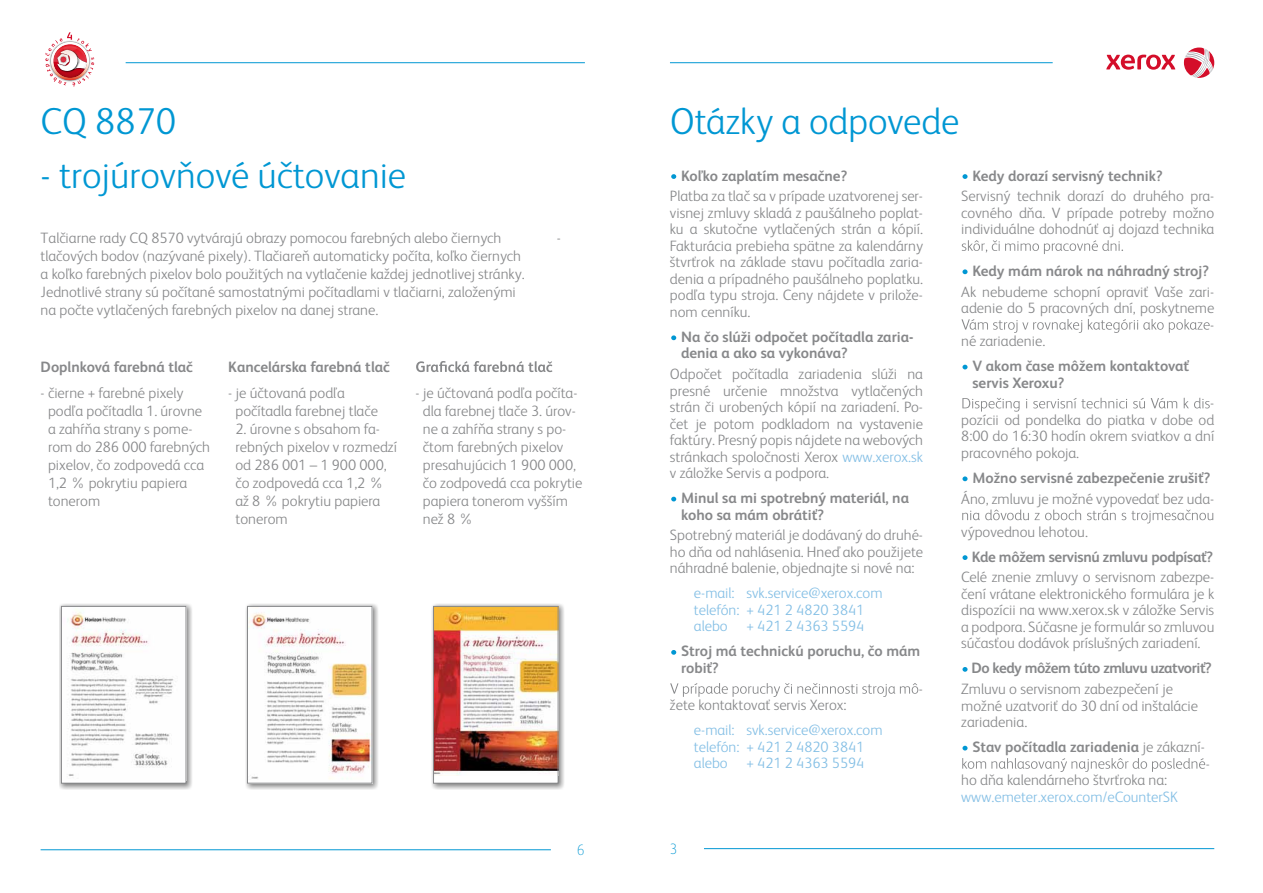
<style>
.page{position:relative;width:1263px;height:893px;background:#fff}
.page>*{position:absolute;margin:0;border:0;box-sizing:border-box;transform-origin:0 0}
.t1{font:300 37.5px "Xerox Sans";color:#0097d3}
.t2{font:300 15px/16.5px "Xerox Sans";color:#87888a;text-align:justify}
.t3{font:700 15px/16.5px "Xerox Sans";color:#87888a}
.t4{font:300 15px/16.5px "Xerox Sans";color:#84bfe5}
.t5{font:700 15px "Xerox Sans";letter-spacing:-.02em;color:#87888a}
.t6{font:700 15px "Xerox Sans";letter-spacing:-.03em;color:#87888a}
.t7{font:100 15px "Xerox Sans";color:#0097d3}
.s1{color:#84bfe5}
.s2{font-weight:300}
</style>
<div class="page">
<hr style="left:704px;top:848px;width:510px;height:1px;background:#0097d3">
<svg style="left:671px;top:174px;width:5px;height:5px"></svg>
<svg style="left:671px;top:335px;width:5px;height:5px"></svg>
<svg style="left:671px;top:497px;width:5px;height:4px"></svg>
<svg style="left:671px;top:650px;width:5px;height:5px"></svg>
<svg style="left:670px;top:683px;width:248px;height:14px"></svg>
<svg style="left:962px;top:174px;width:5px;height:5px"></svg>
<svg style="left:962px;top:240px;width:161px;height:14px"></svg>
<svg style="left:962px;top:269px;width:5px;height:5px"></svg>
<svg style="left:961px;top:319px;width:249px;height:14px"></svg>
<svg style="left:962px;top:365px;width:5px;height:4px"></svg>
<svg style="left:962px;top:398px;width:248px;height:14px"></svg>
<svg style="left:962px;top:476px;width:5px;height:5px"></svg>
<svg style="left:962px;top:509px;width:251px;height:14px"></svg>
<svg style="left:962px;top:555px;width:5px;height:5px"></svg>
<svg style="left:962px;top:667px;width:5px;height:5px"></svg>
<svg style="left:962px;top:746px;width:5px;height:4px"></svg>
<svg style="left:962px;top:758px;width:243px;height:14px"></svg>
<hr style="left:670px;top:62px;width:383px;height:1px;background:#0097d3">
<svg style="left:1184px;top:48px;width:30px;height:30px"></svg>
<svg style="left:1106px;top:55px;width:69px;height:15px"></svg>
<svg style="left:416px;top:361px;width:136px;height:11px"></svg>
<hr style="left:41px;top:849px;width:510px;height:1px;background:#0097d3">
<hr style="left:126px;top:62px;width:459px;height:1px;background:#0097d3">
<svg style="left:59px;top:604px;width:133px;height:186px"></svg>
<svg style="left:61px;top:606px;width:125px;height:177px"></svg>
<svg style="left:246px;top:604px;width:132px;height:186px"></svg>
<svg style="left:247px;top:606px;width:125px;height:177px"></svg>
<svg style="left:432px;top:604px;width:132px;height:186px"></svg>
<img style="left:433px;top:606px;width:125px;height:177px">
<svg style="left:45px;top:32px;width:49px;height:55px"></svg>
<h1 class="t1" style="left:41px;top:97px;width:137px">CQ 8870</h1>
<h1 class="t1" style="left:41px;top:150px;width:367px">- trojúrovňové účtovanie</h1>
<p class="t2" style="left:41px;top:229px;width:462px">Talčiarne rady CQ 8570 vytvárajú obrazy pomocou farebných alebo čiernych</p>
<p class="t2" style="left:557px;top:229px;width:6px">-</p>
<p class="t2" style="left:41px;top:246px;width:485px;line-height:18px;text-align:left">tlačových bodov (nazývané pixely). Tlačiareň automaticky počíta, koľko čiernych a koľko farebných pixelov bolo použitých na vytlačenie každej jednotlivej stránky.<br>Jednotlivé strany sú počítané samostatnými počítadlami v tlačiarni, založenými na počte vytlačených farebných pixelov na danej strane.</p>
<p class="t3" style="left:41px;top:358px;width:154px">Doplnková farebná tlač</p>
<p class="t2" style="left:48px;top:384px;width:164px;line-height:18px;text-align:left;text-indent:-7px">- čierne + farebné pixely podľa počítadla 1. úrovne a zahŕňa strany s pome&shy;rom do 286 000 farebných pixelov, čo zodpovedá cca<br>1,2 % pokrytiu papiera tonerom</p>
<p class="t3" style="left:228px;top:358px;width:163px">Kancelárska farebná tlač</p>
<p class="t2" style="left:235px;top:384px;width:144px;line-height:18px;text-indent:-7px">- je účtovaná podľa počítadla farebnej tlače</p>
<p class="t2" style="left:235px;top:420px;width:163px;line-height:18px;text-align:left">2. úrovne s obsahom fa&shy;rebných pixelov v rozmedzí od 286 001 – 1 900 000, čo zodpovedá cca 1,2 % až 8 % pokrytiu papiera tonerom</p>
<p class="t2" style="left:423px;top:384px;width:161px;line-height:18px;text-align:left;text-indent:-7px">- je účtovaná podľa počíta&shy;dla farebnej tlače 3. úrov&shy;ne a zahŕňa strany s po&shy;čtom farebných pixelov presahujúcich 1 900 000, čo zodpovedá cca pokrytie papiera tonerom vyšším než 8 %</p>
<p class="t7" style="left:577px;top:840px;width:9px">6</p>
<h1 class="t1" style="left:670px;top:97px;width:291px">Otázky a odpovede</h1>
<p class="t3" style="left:681px;top:167px;width:168px">Koľko zaplatím mesačne?</p>
<p class="t2" style="left:670px;top:187px;width:255px">Platba za tlač sa v prípade uzatvorenej ser&shy;visnej zmluvy skladá z paušálneho poplat&shy;ku a skutočne vytlačených strán a kópií.<br>Fakturácia prebieha spätne za kalendárny štvrťrok na základe stavu počítadla zaria&shy;denia a prípadného paušálneho poplatku. podľa typu stroja. Ceny nájdete v prilože&shy;nom cenníku.</p>
<p class="t3" style="left:681px;top:328px;width:234px">Na čo slúži odpočet počítadla zaria&shy;denia a ako sa vykonáva?</p>
<p class="t2" style="left:670px;top:365px;width:255px">Odpočet počítadla zariadenia slúži na presné určenie množstva vytlačených strán či urobených kópií na zariadení. Po&shy;čet je potom podkladom na vystavenie faktúry. Presný popis nájdete na webových stránkach spoločnosti Xerox <span class="s1">www.xerox.sk </span>v záložke Servis a podpora.</p>
<p class="t3" style="left:681px;top:489px;width:229px">Minul sa mi spotrebný materiál, na koho sa mám obrátiť?</p>
<p class="t2" style="left:670px;top:526px;width:255px">Spotrebný materiál je dodávaný do druhé&shy;ho dňa od nahlásenia. Hneď ako použijete náhradné balenie, objednajte si nové na:</p>
<p class="t4" style="left:694px;top:584px;width:190px">e-mail: svk.service@xerox.com telefón: + 421 2 4820 3841 alebo + 421 2 4363 5594</p>
<p class="t3" style="left:681px;top:642px;width:241px">Stroj má technickú poruchu, čo mám robiť?</p>
<p class="t2" style="left:919px;top:679px;width:6px">-</p>
<p class="t2" style="left:670px;top:696px;width:178px">žete kontaktovať servis Xerox:</p>
<p class="t4" style="left:694px;top:721px;width:190px">e-mail: svk.service@xerox.com telefón: + 421 2 4820 3841 alebo + 421 2 4363 5594</p>
<p class="t7" style="left:669px;top:838px;width:9px">3</p>
<p class="t3" style="left:972px;top:167px;width:192px">Kedy dorazí servisný technik?</p>
<p class="t2" style="left:961px;top:187px;width:255px">Servisný technik dorazí do druhého pra&shy;covného dňa. V prípade potreby možno individuálne dohodnúť aj dojazd technika</p>
<p class="t3" style="left:972px;top:262px;width:238px">Kedy mám nárok na náhradný stroj?</p>
<p class="t2" style="left:961px;top:282px;width:255px">Ak nebudeme schopní opraviť Vaše zari-</p>
<p class="t2" style="left:961px;top:299px;width:255px">adenie do 5 pracovných dní, poskytneme</p>
<p class="t2" style="left:1210px;top:315px;width:6px">-</p>
<p class="t2" style="left:961px;top:332px;width:86px">né zariadenie.</p>
<p class="t3" style="left:972px;top:357px;width:218px">V akom čase môžem kontaktovať servis Xeroxu?</p>
<p class="t2" style="left:961px;top:394px;width:255px;text-indent:249px">- pozícii od pondelka do piatka v dobe od 8:00 do 16:30 hodín okrem sviatkov a dní pracovného pokoja.</p>
<p class="t3" style="left:972px;top:469px;width:239px">Možno servisné zabezpečenie zrušiť?</p>
<p class="t2" style="left:961px;top:489px;width:255px">Áno, zmluvu je možné vypovedať bez uda-</p>
<p class="t2" style="left:961px;top:522px;width:128px">výpovednou lehotou.</p>
<p class="t5" style="left:972px;top:546px;width:243px">Kde môžem servisnú zmluvu podpísať?</p>
<p class="t2" style="left:961px;top:568px;width:255px">Celé znenie zmluvy o servisnom zabezpe&shy;čení vrátane elektronického formulára je k dispozícii na www.xerox.sk v záložke Servis a podpora. Súčasne je formulár so zmluvou súčasťou dodávok príslušných zariadení.</p>
<p class="t6" style="left:971px;top:658px;width:242px">Do kedy môžem túto zmluvu uzatvoriť?</p>
<p class="t2" style="left:961px;top:680px;width:238px;text-align:left">Zmluvu o servisnom zabezpečení je možné uzatvoriť do 30 dní od inštalácie zariadenia.</p>
<p class="t3" style="left:972px;top:738px;width:234px">Stav počítadla zariadenia <span class="s2">je zákazní-</span></p>
<p class="t2" style="left:1206px;top:755px;width:6px">-</p>
<p class="t2" style="left:961px;top:771px;width:207px">ho dňa kalendárneho štvrťroka na:</p>
<p class="t4" style="left:961px;top:788px;width:218px">www.emeter.xerox.com/eCounterSK</p>
</div>
